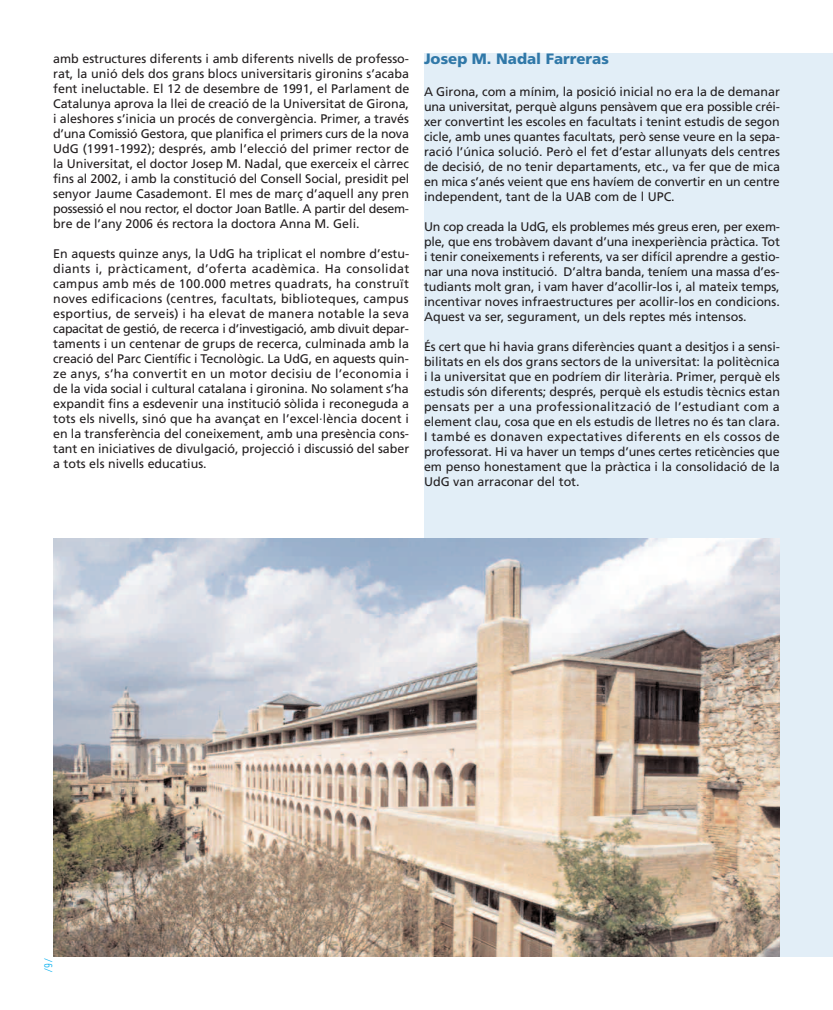
<style>
.page{position:relative;width:833px;height:1010px;background:#fff}
.page>*{position:absolute;margin:0;border:0;box-sizing:border-box;transform-origin:0 0}
.t1{font:900 15px "Frutiger";color:#3078a8}
.t2{font:12.5px/15px "Frutiger";color:#231f20;text-align:justify}
.t3{font:11.25px "Solex";color:#00aeef}
</style>
<div class="page">
<img style="left:53px;top:539px;width:727px;height:418px">
<p class="t2" style="left:53px;top:52px;width:358px">amb estructures diferents i amb diferents nivells de professo&shy;rat, la unió dels dos grans blocs universitaris gironins s’acaba fent ineluctable. El 12 de desembre de 1991, el Parlament de Catalunya aprova la llei de creació de la Universitat de Girona, i aleshores s’inicia un procés de convergència. Primer, a través d’una Comissió Gestora, que planifica el primers curs de la nova UdG (1991-1992); després, amb l’elecció del primer rector de la Universitat, el doctor Josep M. Nadal, que exerceix el càrrec fins al 2002, i amb la constitució del Consell Social, presidit pel senyor Jaume Casademont. El mes de març d’aquell any pren possessió el nou rector, el doctor Joan Batlle. A partir del desem&shy;bre de l’any 2006 és rectora la doctora Anna M. Geli.</p>
<p class="t2" style="left:53px;top:247px;width:357px">En aquests quinze anys, la UdG ha triplicat el nombre d’estu&shy;diants i, pràcticament, d’oferta acadèmica. Ha consolidat campus amb més de 100.000 metres quadrats, ha construït noves edificacions (centres, facultats, biblioteques, campus esportius, de serveis) i ha elevat de manera notable la seva capacitat de gestió, de recerca i d’investigació, amb divuit depar&shy;taments i un centenar de grups de recerca, culminada amb la creació del Parc Científic i Tecnològic. La UdG, en aquests quin&shy;ze anys, s’ha convertit en un motor decisiu de l’economia i de la vida social i cultural catalana i gironina. No solament s’ha expandit fins a esdevenir una institució sòlida i reconeguda a tots els nivells, sinó que ha avançat en l’excel·lència docent i en la transferència del coneixement, amb una presència cons&shy;tant en iniciatives de divulgació, projecció i discussió del saber a tots els nivells educatius.</p>
<p class="t1" style="left:424px;top:53px;width:186px">Josep M. Nadal Farreras</p>
<p class="t2" style="left:424px;top:85px;width:357px">A Girona, com a mínim, la posició inicial no era la de demanar una universitat, perquè alguns pensàvem que era possible créi&shy;xer convertint les escoles en facultats i tenint estudis de segon cicle, amb unes quantes facultats, però sense veure en la sepa&shy;ració l’única solució. Però el fet d’estar allunyats dels centres de decisió, de no tenir departaments, etc., va fer que de mica en mica s’anés veient que ens havíem de convertir en un centre independent, tant de la UAB com de l UPC.</p>
<p class="t2" style="left:424px;top:220px;width:357px">Un cop creada la UdG, els problemes més greus eren, per exem&shy;ple, que ens trobàvem davant d’una inexperiència pràctica. Tot i tenir coneixements i referents, va ser difícil aprendre a gestio&shy;nar una nova institució. D’altra banda, teníem una massa d’es&shy;tudiants molt gran, i vam haver d’acollir-los i, al mateix temps, incentivar noves infraestructures per acollir-los en condicions.<br>Aquest va ser, segurament, un dels reptes més intensos.</p>
<p class="t2" style="left:424px;top:340px;width:357px">És cert que hi havia grans diferències quant a desitjos i a sensi&shy;bilitats en els dos grans sectors de la universitat: la politècnica i la universitat que en podríem dir literària. Primer, perquè els estudis són diferents; després, perquè els estudis tècnics estan pensats per a una professionalització de l’estudiant com a element clau, cosa que en els estudis de lletres no és tan clara.<br>I també es donaven expectatives diferents en els cossos de professorat. Hi va haver un temps d’unes certes reticències que em penso honestament que la pràctica i la consolidació de la UdG van arraconar del tot.</p>
<p class="t3" style="left:55px;top:958px;width:15px;rotate:90deg">/6/</p>
</div>
